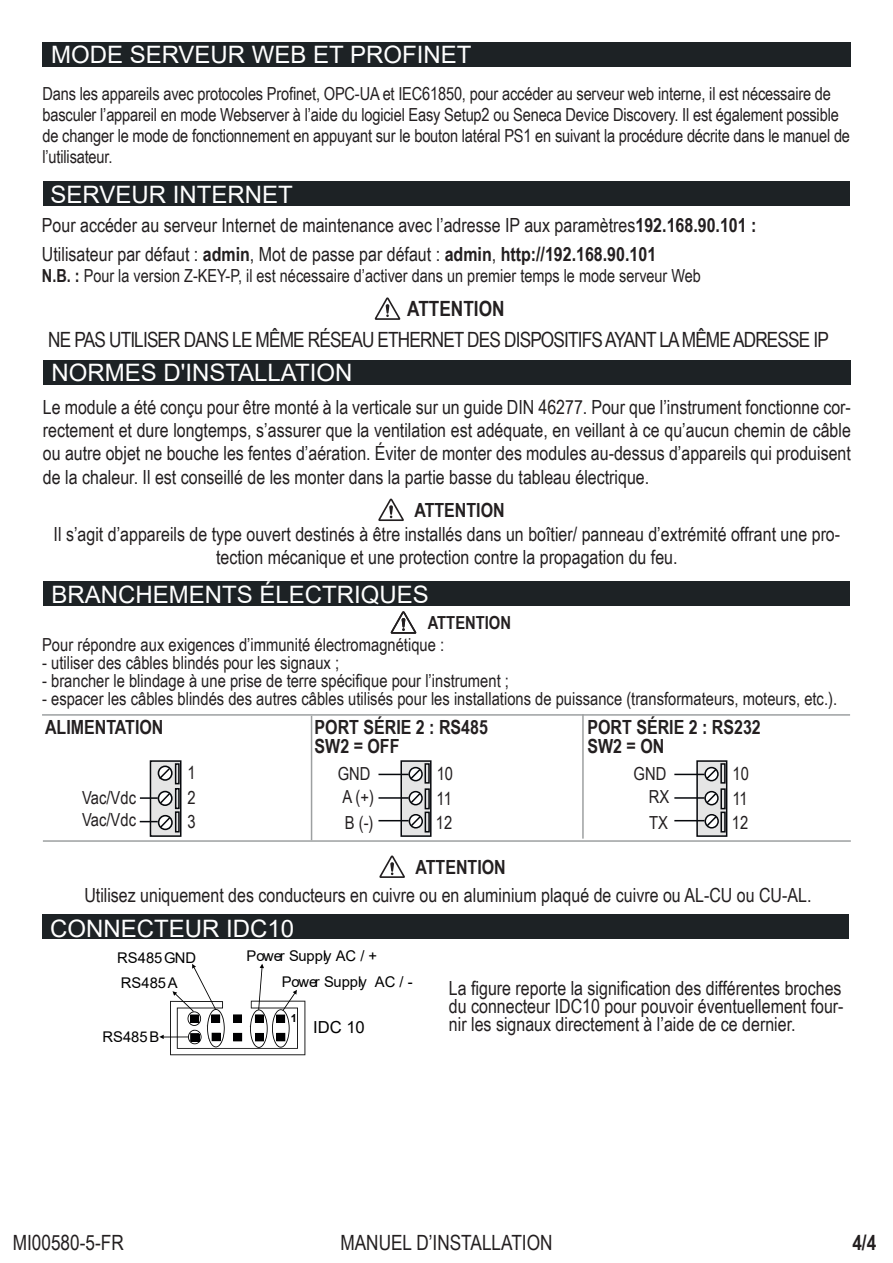
<style>
.page{position:relative;width:893px;height:1263px;background:#fff}
.page>*{position:absolute;margin:0;border:0;box-sizing:border-box;transform-origin:0 0}
.t1{font:24px "Arial";color:#fff}
.t2{font:21px "Arial Narrow";letter-spacing:-.04em;color:#231f20}
.t3{font:21px "Arial Narrow";color:#231f20}
.t4{font:700 21px "Arial Narrow";color:#231f20}
.t5{font:19.5px/23.4px "Arial Narrow";color:#231f20;text-align:justify}
.t6{font:700 19.5px/19.5px "Arial Narrow";color:#231f20}
.t7{font:18px/24.5px "Arial Narrow";color:#231f20;text-align:justify}
.t8{font:700 18px "Arial Narrow";color:#231f20}
.t9{font:16.65px "Arial";color:#000001}
.t10{font:14.7px/25.8px "Arial";color:#000001}
.t11{font:700 11.1px "Arial";color:#000001}
.s1{font-weight:700}
</style>
<div class="page">
<div style="left:43px;top:361px;width:808px;height:24px;background:#1d2225"></div>
<svg style="left:378px;top:499px;width:26px;height:22px"></svg>
<div style="left:44px;top:582px;width:806px;height:24px;background:#1d2225"></div>
<svg style="left:391px;top:611px;width:25px;height:23px"></svg>
<svg style="left:400px;top:760px;width:32px;height:77px"></svg>
<div style="left:424px;top:763px;width:6px;height:21px;border:2px solid #06080c"></div>
<div style="left:425px;top:788px;width:5px;height:21px;border:2px solid #06080c"></div>
<div style="left:425px;top:811px;width:5px;height:21px;border:2px solid #06080c"></div>
<div style="left:408px;top:767px;width:15px;height:14px;border:2px solid #06080c;border-radius:50%"></div>
<div style="left:408px;top:791px;width:15px;height:14px;border:2px solid #06080c;border-radius:50%"></div>
<div style="left:409px;top:814px;width:14px;height:14px;border:2px solid #06080c;border-radius:50%"></div>
<svg style="left:378px;top:767px;width:44px;height:61px"></svg>
<div style="left:696px;top:760px;width:31px;height:77px;background:#e5e5e5;border:2px solid #06080c"></div>
<div style="left:720px;top:763px;width:6px;height:21px;border:2px solid #06080c"></div>
<div style="left:720px;top:788px;width:6px;height:21px;border:2px solid #06080c"></div>
<div style="left:720px;top:811px;width:6px;height:21px;border:2px solid #06080c"></div>
<div style="left:704px;top:767px;width:15px;height:14px;border:2px solid #06080c;border-radius:50%"></div>
<div style="left:704px;top:791px;width:15px;height:14px;border:2px solid #06080c;border-radius:50%"></div>
<div style="left:704px;top:814px;width:15px;height:14px;border:2px solid #06080c;border-radius:50%"></div>
<svg style="left:674px;top:767px;width:44px;height:61px"></svg>
<svg style="left:150px;top:760px;width:31px;height:77px"></svg>
<div style="left:175px;top:763px;width:5px;height:21px;border:2px solid #06080c"></div>
<div style="left:175px;top:788px;width:5px;height:21px;border:2px solid #06080c"></div>
<div style="left:175px;top:811px;width:5px;height:21px;border:2px solid #06080c"></div>
<div style="left:158px;top:765px;width:15px;height:16px;border:2px solid #06080c;border-radius:50%"></div>
<div style="left:158px;top:791px;width:15px;height:15px;border:2px solid #06080c;border-radius:50%"></div>
<div style="left:158px;top:815px;width:15px;height:15px;border:2px solid #06080c;border-radius:50%"></div>
<svg style="left:139px;top:767px;width:33px;height:62px"></svg>
<hr style="left:42px;top:714px;width:808px;height:2px;background:#9da0a1">
<hr style="left:311px;top:716px;width:1px;height:124px;background:#9da0a1">
<hr style="left:582px;top:714px;width:2px;height:125px;background:#9da0a1">
<hr style="left:43px;top:840px;width:808px;height:2px;background:#9da0a1">
<svg style="left:379px;top:855px;width:26px;height:23px"></svg>
<div style="left:43px;top:915px;width:806px;height:24px;background:#1d2225"></div>
<svg style="left:159px;top:964px;width:146px;height:91px"></svg>
<div style="left:43px;top:182px;width:806px;height:24px;background:#1d2225"></div>
<svg style="left:375px;top:297px;width:25px;height:23px"></svg>
<div style="left:43px;top:43px;width:808px;height:24px;background:#1d2225"></div>
<p class="t1" style="left:51px;top:38px;width:422px">MODE SERVEUR WEB ET PROFINET</p>
<p class="t7" style="left:43px;top:83px;width:809px;line-height:21px;text-align:left">Dans les appareils avec protocoles Profinet, OPC-UA et IEC61850, pour accéder au serveur web interne, il est nécessaire de basculer l’appareil en mode Webserver à l’aide du logiciel Easy Setup2 ou Seneca Device Discovery. Il est également possible de changer le mode de fonctionnement en appuyant sur le bouton latéral PS1 en suivant la procédure décrite dans le manuel de l’utilisateur.</p>
<p class="t1" style="left:50px;top:178px;width:244px">SERVEUR INTERNET</p>
<p class="t5" style="left:42px;top:210px;width:716px;line-height:28.5px">Pour accéder au serveur Internet de maintenance avec l’adresse IP aux paramètres<span class="s1">192.168.90.101 :<br></span>Utilisateur par défaut : <span class="s1">admin</span>, Mot de passe par défaut : <span class="s1">admin</span>, <span class="s1">http://192.168.90.101</span></p>
<p class="t7" style="left:42px;top:263px;width:660px"><span class="s1">N.B. :</span> Pour la version Z-KEY-P, il est nécessaire d’activer dans un premier temps le mode serveur Web</p>
<p class="t4" style="left:407px;top:293px;width:99px">ATTENTION</p>
<p class="t2" style="left:48px;top:324px;width:782px">NE PAS UTILISER DANS LE MÊME RÉSEAU ETHERNET DES DISPOSITIFS AYANT LA MÊME ADRESSE IP</p>
<p class="t1" style="left:51px;top:356px;width:303px">NORMES D'INSTALLATION</p>
<p class="t5" style="left:43px;top:394px;width:809px">Le module a été conçu pour être monté à la verticale sur un guide DIN 46277. Pour que l’instrument fonctionne cor&shy;rectement et dure longtemps, s’assurer que la ventilation est adéquate, en veillant à ce qu’aucun chemin de câble ou autre objet ne bouche les fentes d’aération. Éviter de monter des modules au-dessus d’appareils qui produisent de la chaleur. Il est conseillé de les monter dans la partie basse du tableau électrique.</p>
<p class="t5" style="left:54px;top:522px;width:788px;text-align:center">Il s’agit d’appareils de type ouvert destinés à être installés dans un boîtier/ panneau d’extrémité offrant une pro&shy;tection mécanique et une protection contre la propagation du feu.</p>
<p class="t6" style="left:414px;top:499px;width:92px">ATTENTION</p>
<p class="t1" style="left:51px;top:578px;width:379px">BRANCHEMENTS ÉLECTRIQUES</p>
<p class="t8" style="left:428px;top:609px;width:85px">ATTENTION</p>
<p class="t7" style="left:42px;top:632px;width:404px">Pour répondre aux exigences d’immunité électromagnétique :</p>
<p class="t7" style="left:42px;top:650px;width:298px">- utiliser des câbles blindés pour les signaux ;</p>
<p class="t7" style="left:42px;top:668px;width:468px">- brancher le blindage à une prise de terre spécifique pour l’instrument ;</p>
<p class="t7" style="left:42px;top:686px;width:796px">- espacer les câbles blindés des autres câbles utilisés pour les installations de puissance (transformateurs, moteurs, etc.).</p>
<p class="t6" style="left:45px;top:716px;width:120px">ALIMENTATION</p>
<p class="t6" style="left:315px;top:716px;width:175px">PORT SÉRIE 2 : RS485<br>SW2 = OFF</p>
<p class="t6" style="left:587px;top:716px;width:175px">PORT SÉRIE 2 : RS232<br>SW2 = ON</p>
<p class="t7" style="left:82px;top:786px;width:55px;line-height:21.6px">Vac/Vdc<br>Vac/Vdc</p>
<p class="t7" style="left:188px;top:760px;width:10px">1<br>2<br>3</p>
<p class="t7" style="left:338px;top:762px;width:38px;line-height:22.8px">GND<br>A (+)</p>
<p class="t7" style="left:345px;top:810px;width:30px">B (-)</p>
<p class="t7" style="left:436px;top:761px;width:19px">10<br>11<br>12</p>
<p class="t6" style="left:415px;top:856px;width:92px">ATTENTION</p>
<p class="t7" style="left:634px;top:762px;width:37px;line-height:22.8px;text-align:right">GND<br>RX</p>
<p class="t7" style="left:649px;top:810px;width:20px">TX</p>
<p class="t7" style="left:732px;top:761px;width:19px">10<br>11<br>12</p>
<p class="t5" style="left:84px;top:883px;width:729px">Utilisez uniquement des conducteurs en cuivre ou en aluminium plaqué de cuivre ou AL-CU ou CU-AL.</p>
<p class="t1" style="left:50px;top:912px;width:246px">CONNECTEUR IDC10</p>
<p class="t10" style="left:117px;top:944px;width:80px">RS485 GND<br>RS485 A</p>
<p class="t10" style="left:282px;top:942px;width:133px;text-indent:-35px">Power Supply AC / +<br>Power Supply AC / -</p>
<p class="t9" style="left:313px;top:1015px;width:53px">IDC 10</p>
<p class="t11" style="left:291px;top:1010px;width:8px">1</p>
<p class="t10" style="left:102px;top:1024px;width:58px">RS485 B</p>
<p class="t5" style="left:449px;top:979px;width:396px;line-height:18px">La figure reporte la signification des différentes broches du connecteur IDC10 pour pouvoir éventuellement four&shy;nir les signaux directement à l’aide de ce dernier.</p>
<p class="t3" style="left:13px;top:1227px;width:113px">MI00580-5-FR</p>
<p class="t3" style="left:340px;top:1227px;width:214px">MANUEL D’INSTALLATION</p>
<p class="t4" style="left:852px;top:1227px;width:25px">4/4</p>
</div>
